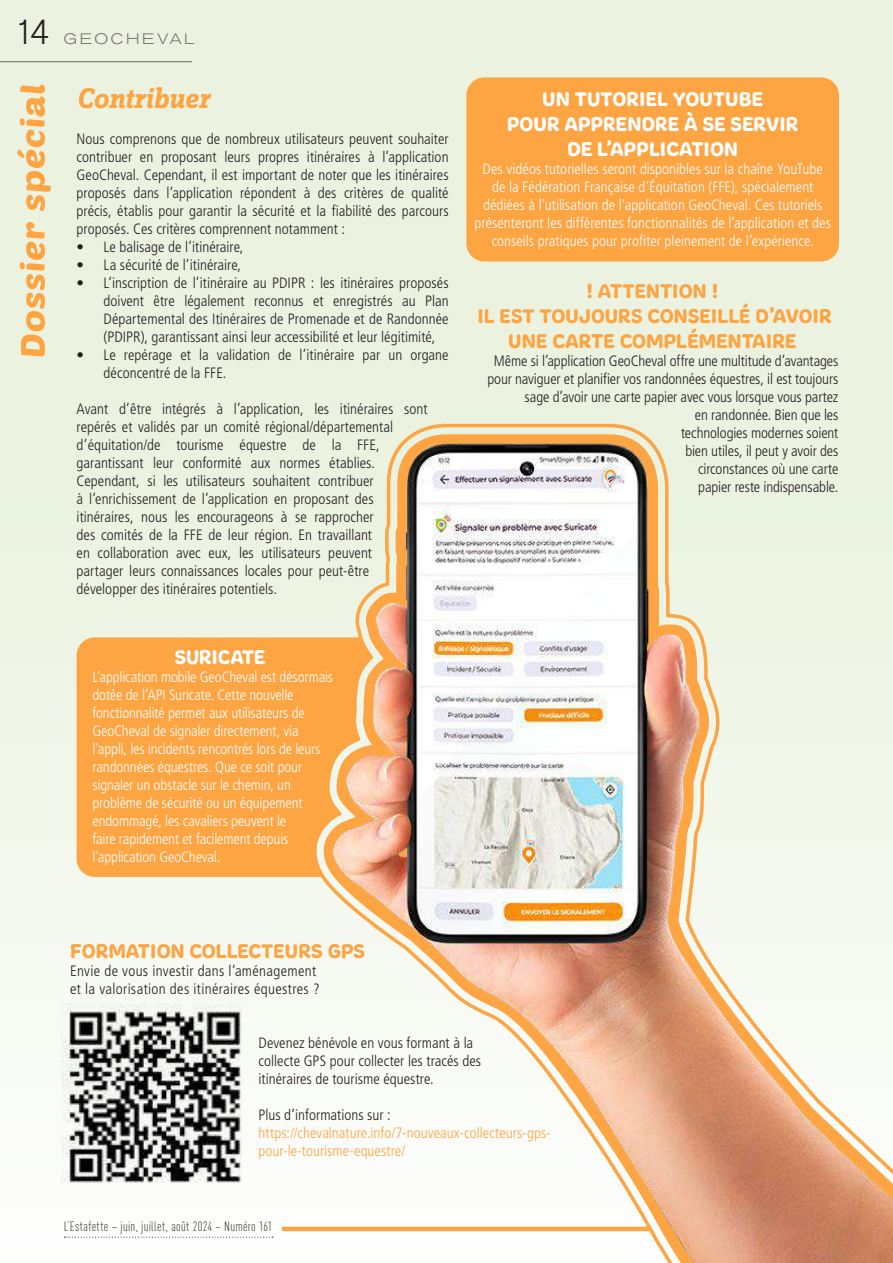
<style>
.page{position:relative;width:893px;height:1263px;background:#fff}
.page>*{position:absolute;margin:0;border:0;box-sizing:border-box;transform-origin:0 0}
.t1{font:300 34.5px "Akzidenz Grotesk BQ";color:#241f1f}
.t2{font:italic 700 29.7px "Zine Slab Dis";color:#fda443}
.t3{font:21px/25.2px "Freude";letter-spacing:.005em;color:#fda443;text-align:center}
.t4{font:21px/25.2px "Freude";letter-spacing:.005em;color:#fff;text-align:center}
.t5{font:300 condensed 15px/18px "Frutiger LT Std";color:#241f1f}
.t6{font:300 condensed 15px/18px "Frutiger LT Std";letter-spacing:-.005em;color:#fff;text-align:center}
.t7{font:300 condensed 15px/18px "Frutiger LT Std";color:#fda443}
.t8{font:300 condensed 15px/18px "Frutiger LT Std";letter-spacing:.02em;color:#241f1f}
.t9{font:300 expanded 15px "Akzidenz Grotesk BQ";letter-spacing:.18em;color:#726a6a}
.t10{font:300 13.5px "DIN Cond";letter-spacing:.02em;color:#241f1f}
</style>
<div class="page">
<div style="left:0;top:0;width:893px;height:1263px;background:linear-gradient(to bottom,#e6f0d9,#fbfcf9)"></div>
<svg style="left:17px;top:85px;width:34px;height:271px;background:#f0d8ac"></svg>
<hr style="left:0;top:61px;width:192px;height:1px;background:#726a6a">
<svg style="left:64px;top:1237px;width:209px;height:1px"></svg>
<hr style="left:282px;top:1227px;width:369px;height:4px;background:#fda443">
<div style="left:466px;top:77px;width:373px;height:184px;background:#fda443;border-radius:18px"></div>
<img style="left:62px;top:1003px;width:184px;height:187px">
<svg style="left:315px;top:414px;width:578px;height:849px;background:#ececd3"></svg>
<img style="left:312px;top:433px;width:581px;height:829px">
<svg style="left:77px;top:637px;width:295px;height:240px;background:#fca84c"></svg>
<h1 class="t1" style="left:14px;top:12px;width:37px">14</h1>
<p class="t9" style="left:64px;top:30px;width:132px">GEOCHEVAL</p>
<h2 class="t2" style="left:77px;top:83px;width:134px">Contribuer</h2>
<p class="t5" style="left:77px;top:130px;width:374px;text-align:justify">Nous comprenons que de nombreux utilisateurs peuvent souhaiter contribuer en proposant leurs propres itinéraires à l’application GeoCheval. Cependant, il est important de noter que les itinéraires proposés dans l’application répondent à des critères de qualité précis, établis pour garantir la sécurité et la fiabilité des parcours proposés. Ces critères comprennent notamment :</p>
<p class="t5" style="left:77px;top:238px;width:168px">• Le balisage de l’itinéraire,</p>
<p class="t5" style="left:77px;top:256px;width:166px">• La sécurité de l’itinéraire,</p>
<p class="t5" style="left:104px;top:274px;width:347px;text-align:justify;text-indent:-27px">• L’inscription de l’itinéraire au PDIPR : les itinéraires proposés doivent être légalement reconnus et enregistrés au Plan Départemental des Itinéraires de Promenade et de Randonnée (PDIPR), garantissant ainsi leur accessibilité et leur légitimité,</p>
<p class="t5" style="left:104px;top:346px;width:346px;text-indent:-27px">• Le repérage et la validation de l’itinéraire par un organe déconcentré de la FFE.</p>
<p class="t5" style="left:77px;top:400px;width:353px">Avant d’être intégrés à l’application, les itinéraires sont repérés et validés par un comité régional/départemental d’équitation/de tourisme équestre de la FFE, garantissant leur conformité aux normes établies.<br>Cependant, si les utilisateurs souhaitent contribuer<br>à l’enrichissement de l’application en proposant des itinéraires, nous les encourageons à se rapprocher<br>des comités de la FFE de leur région. En travaillant<br>en collaboration avec eux, les utilisateurs peuvent<br>partager leurs connaissances locales pour peut-être développer des itinéraires potentiels.</p>
<h3 class="t4" style="left:175px;top:644px;width:92px">SURICATE</h3>
<p class="t6" style="left:92px;top:668px;width:242px;text-align:left">L’application mobile GeoCheval est désormais dotée de l’API Suricate. Cette nouvelle fonctionnalité permet aux utilisateurs de GeoCheval de signaler directement, via l’appli, les incidents rencontrés lors de leurs randonnées équestres. Que ce soit pour signaler un obstacle sur le chemin, un problème de sécurité ou un équipement endommagé, les cavaliers peuvent le<br>faire rapidement et facilement depuis l’application GeoCheval.</p>
<h3 class="t4" style="left:507px;top:86px;width:293px">UN TUTORIEL YOUTUBE<br>POUR APPRENDRE À SE SERVIR<br>DE L’APPLICATION</h3>
<p class="t6" style="left:475px;top:160px;width:358px">Des vidéos tutorielles seront disponibles sur la chaîne YouTube de la Fédération Française d’Équitation (FFE), spécialement dédiées à l’utilisation de l’application GeoCheval. Ces tutoriels présenteront les différentes fonctionnalités de l’application et des conseils pratiques pour profiter pleinement de l’expérience.</p>
<h3 class="t3" style="left:477px;top:278px;width:356px">! ATTENTION !<br>IL EST TOUJOURS CONSEILLÉ D’AVOIR<br>UNE CARTE COMPLÉMENTAIRE</h3>
<p class="t5" style="left:487px;top:352px;width:352px;text-align:right">Même si l’application GeoCheval offre une multitude d’avantages pour naviguer et planifier vos randonnées équestres, il est toujours sage d’avoir une carte papier avec vous lorsque vous partez<br>en randonnée. Bien que les<br>technologies modernes soient<br>bien utiles, il peut y avoir des<br>circonstances où une carte<br>papier reste indispensable.</p>
<h3 class="t3" style="left:70px;top:939px;width:296px">FORMATION COLLECTEURS GPS</h3>
<p class="t8" style="left:70px;top:962px;width:251px">Envie de vous investir dans l’aménagement et la valorisation des itinéraires équestres ?</p>
<p class="t5" style="left:259px;top:1034px;width:224px">Devenez bénévole en vous formant à la collecte GPS pour collecter les tracés des itinéraires de tourisme équestre.</p>
<p class="t5" style="left:259px;top:1106px;width:134px">Plus d’informations sur :</p>
<p class="t7" style="left:259px;top:1124px;width:294px">https://chevalnature.info/7-nouveaux-collecteurs-gps&shy;pour-le-tourisme-equestre/</p>
<p class="t10" style="left:64px;top:1218px;width:210px">L’Estafette – juin, juillet, août 2024 – Numéro 161</p>
</div>
